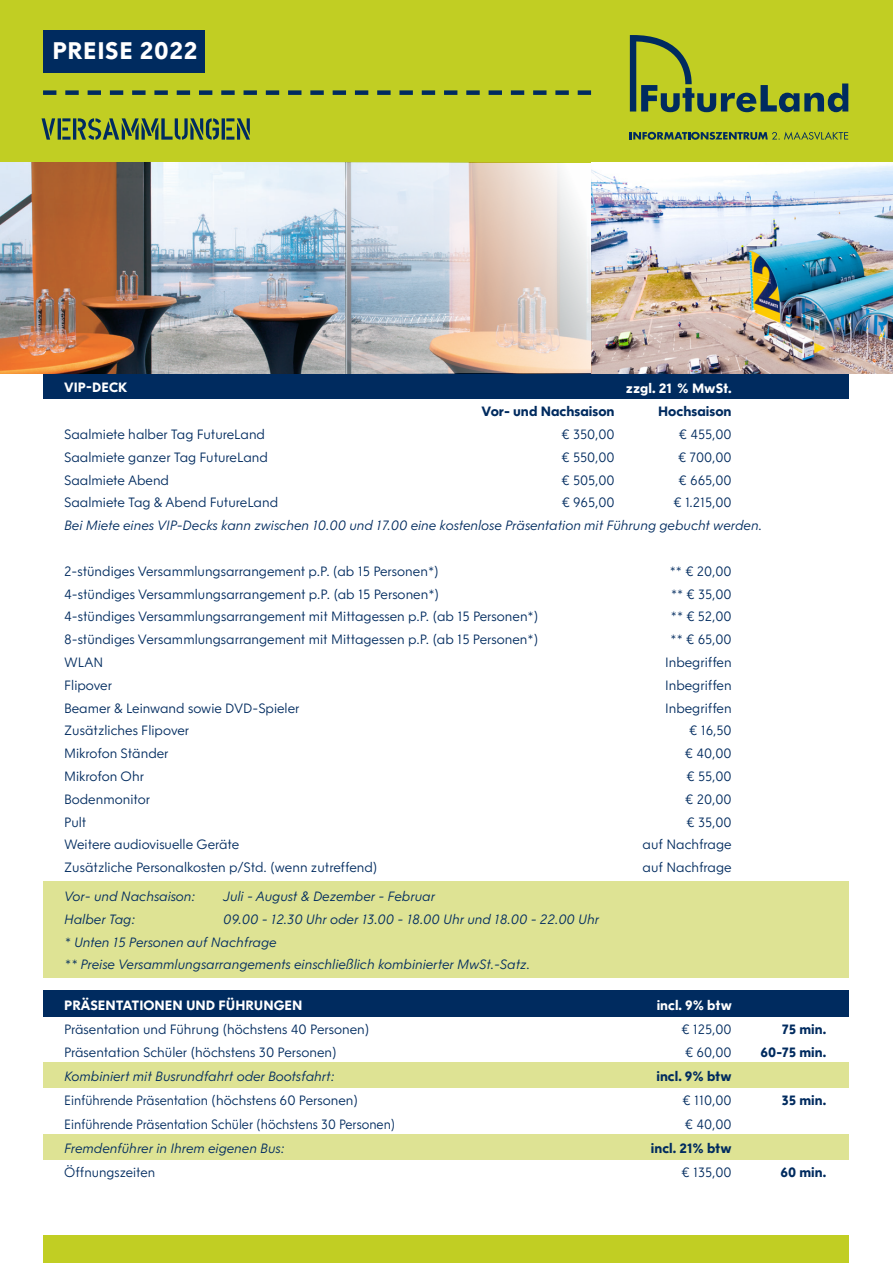
<style>
.page{position:relative;width:893px;height:1263px;background:#fff}
.page>*{position:absolute;margin:0;border:0;box-sizing:border-box;transform-origin:0 0}
.t1{font:700 24px "NLRTM";letter-spacing:.025em;color:#fff}
.t2{font:300 13.5px "NLRTM";color:#002b5f}
.t3{font:italic 300 13.5px/22.8px "NLRTM";color:#002b5f}
.t4{font:300 13.5px "NLRTM";color:#002b5f;scale:.95 1}
.t5{font:700 13.5px "NLRTM";color:#002b5f}
.t6{font:700 13.5px "NLRTM";color:#fff}
</style>
<div class="page">
<div style="left:43px;top:1062px;width:805px;height:26px;background:#dee394"></div>
<div style="left:43px;top:1135px;width:805px;height:25px;background:#dee394"></div>
<div style="left:43px;top:881px;width:805px;height:97px;background:#dee394"></div>
<div style="left:43px;top:1235px;width:805px;height:28px;background:#c1ce23"></div>
<div style="left:43px;top:374px;width:805px;height:25px;background:#002b5f"></div>
<div style="left:43px;top:990px;width:805px;height:27px;background:#002b5f"></div>
<div style="left:0;top:0;width:893px;height:163px;background:#c1ce23"></div>
<img style="left:0;top:163px;width:893px;height:211px">
<svg style="left:43px;top:90px;width:548px;height:5px"></svg>
<svg style="left:630px;top:35px;width:218px;height:77px"></svg>
<svg style="left:630px;top:132px;width:218px;height:8px"></svg>
<svg style="left:42px;top:118px;width:208px;height:22px"></svg>
<div style="left:43px;top:30px;width:162px;height:42px;background:#002b5f"></div>
<h1 class="t1" style="left:53px;top:36px;width:146px">PREISE 2022</h1>
<p class="t6" style="left:64px;top:379px;width:65px">VIP-DECK</p>
<p class="t6" style="left:626px;top:380px;width:107px">zzgl. 21 % MwSt.</p>
<p class="t5" style="left:481px;top:403px;width:135px">Vor- und Nachsaison</p>
<p class="t5" style="left:658px;top:403px;width:75px">Hochsaison</p>
<p class="t2" style="left:64px;top:426px;width:202px">Saalmiete halber Tag FutureLand</p>
<p class="t2" style="left:561px;top:426px;width:55px">€ 350,00</p>
<p class="t2" style="left:679px;top:426px;width:54px">€ 455,00</p>
<p class="t2" style="left:64px;top:449px;width:205px">Saalmiete ganzer Tag FutureLand</p>
<p class="t2" style="left:561px;top:449px;width:55px">€ 550,00</p>
<p class="t2" style="left:678px;top:449px;width:55px">€ 700,00</p>
<p class="t2" style="left:64px;top:472px;width:106px">Saalmiete Abend</p>
<p class="t2" style="left:561px;top:472px;width:55px">€ 505,00</p>
<p class="t2" style="left:679px;top:472px;width:55px">€ 665,00</p>
<p class="t2" style="left:64px;top:495px;width:216px">Saalmiete Tag &amp; Abend FutureLand</p>
<p class="t2" style="left:562px;top:495px;width:54px">€ 965,00</p>
<p class="t2" style="left:673px;top:495px;width:60px">€ 1.215,00</p>
<p class="t3" style="left:64px;top:514px;width:699px">Bei Miete eines VIP-Decks kann zwischen 10.00 und 17.00 eine kostenlose Präsentation mit Führung gebucht werden.</p>
<p class="t2" style="left:64px;top:563px;width:376px">2-stündiges Versammlungsarrangement p.P. (ab 15 Personen*)</p>
<p class="t2" style="left:670px;top:563px;width:63px">** € 20,00</p>
<p class="t2" style="left:64px;top:586px;width:377px">4-stündiges Versammlungsarrangement p.P. (ab 15 Personen*)</p>
<p class="t2" style="left:671px;top:586px;width:62px">** € 35,00</p>
<p class="t2" style="left:64px;top:609px;width:476px">4-stündiges Versammlungsarrangement mit Mittagessen p.P. (ab 15 Personen*)</p>
<p class="t2" style="left:671px;top:609px;width:62px">** € 52,00</p>
<p class="t2" style="left:64px;top:631px;width:476px">8-stündiges Versammlungsarrangement mit Mittagessen p.P. (ab 15 Personen*)</p>
<p class="t2" style="left:671px;top:631px;width:63px">** € 65,00</p>
<p class="t2" style="left:64px;top:654px;width:41px">WLAN</p>
<p class="t2" style="left:665px;top:654px;width:68px">Inbegriffen</p>
<p class="t2" style="left:64px;top:677px;width:49px">Flipover</p>
<p class="t2" style="left:665px;top:677px;width:68px">Inbegriffen</p>
<p class="t2" style="left:64px;top:700px;width:237px">Beamer &amp; Leinwand sowie DVD-Spieler</p>
<p class="t2" style="left:665px;top:700px;width:68px">Inbegriffen</p>
<p class="t2" style="left:64px;top:723px;width:127px">Zusätzliches Flipover</p>
<p class="t2" style="left:689px;top:723px;width:44px">€ 16,50</p>
<p class="t2" style="left:64px;top:745px;width:106px">Mikrofon Ständer</p>
<p class="t2" style="left:685px;top:745px;width:48px">€ 40,00</p>
<p class="t2" style="left:64px;top:768px;width:81px">Mikrofon Ohr</p>
<p class="t2" style="left:687px;top:768px;width:47px">€ 55,00</p>
<p class="t2" style="left:64px;top:791px;width:88px">Bodenmonitor</p>
<p class="t2" style="left:685px;top:791px;width:48px">€ 20,00</p>
<p class="t2" style="left:64px;top:814px;width:24px">Pult</p>
<p class="t2" style="left:687px;top:814px;width:47px">€ 35,00</p>
<p class="t2" style="left:64px;top:837px;width:177px">Weitere audiovisuelle Geräte</p>
<p class="t2" style="left:642px;top:837px;width:91px">auf Nachfrage</p>
<p class="t2" style="left:64px;top:859px;width:315px">Zusätzliche Personalkosten p/Std. (wenn zutreffend)</p>
<p class="t2" style="left:642px;top:859px;width:91px">auf Nachfrage</p>
<p class="t3" style="left:64px;top:885px;width:133px">Vor- und Nachsaison:</p>
<p class="t3" style="left:223px;top:885px;width:213px">Juli - August &amp; Dezember - Februar</p>
<p class="t3" style="left:64px;top:908px;width:73px">Halber Tag:</p>
<p class="t3" style="left:64px;top:908px;width:536px;text-indent:159px">09.00 - 12.30 Uhr oder 13.00 - 18.00 Uhr und 18.00 - 22.00 Uhr * Unten 15 Personen auf Nachfrage<br>** Preise Versammlungsarrangements einschließlich kombinierter MwSt.-Satz.</p>
<p class="t6" style="left:64px;top:997px;width:240px">PRÄSENTATIONEN UND FÜHRUNGEN</p>
<p class="t6" style="left:657px;top:997px;width:77px">incl. 9% btw</p>
<p class="t2" style="left:64px;top:1021px;width:307px">Präsentation und Führung (höchstens 40 Personen)</p>
<p class="t2" style="left:681px;top:1021px;width:52px">€ 125,00</p>
<p class="t5" style="left:782px;top:1020px;width:46px">75 min.</p>
<p class="t2" style="left:64px;top:1045px;width:274px">Präsentation Schüler (höchstens 30 Personen)</p>
<p class="t2" style="left:685px;top:1045px;width:48px">€ 60,00</p>
<p class="t5" style="left:761px;top:1044px;width:67px">60-75 min.</p>
<p class="t3" style="left:64px;top:1065px;width:272px">Kombiniert mit Busrundfahrt oder Bootsfahrt:</p>
<p class="t5" style="left:656px;top:1068px;width:77px">incl. 9% btw</p>
<p class="t4" style="left:64px;top:1092px;width:311px">Einführende Präsentation (höchstens 60 Personen)</p>
<p class="t2" style="left:683px;top:1092px;width:51px">€ 110,00</p>
<p class="t5" style="left:781px;top:1092px;width:46px">35 min.</p>
<p class="t4" style="left:64px;top:1116px;width:350px">Einführende Präsentation Schüler (höchstens 30 Personen)</p>
<p class="t2" style="left:685px;top:1116px;width:48px">€ 40,00</p>
<p class="t3" style="left:64px;top:1136px;width:222px">Fremdenführer in Ihrem eigenen Bus:</p>
<p class="t5" style="left:651px;top:1140px;width:82px">incl. 21% btw</p>
<p class="t2" style="left:64px;top:1164px;width:93px">Öffnungszeiten</p>
<p class="t2" style="left:682px;top:1164px;width:52px">€ 135,00</p>
<p class="t5" style="left:781px;top:1164px;width:47px">60 min.</p>
</div>
